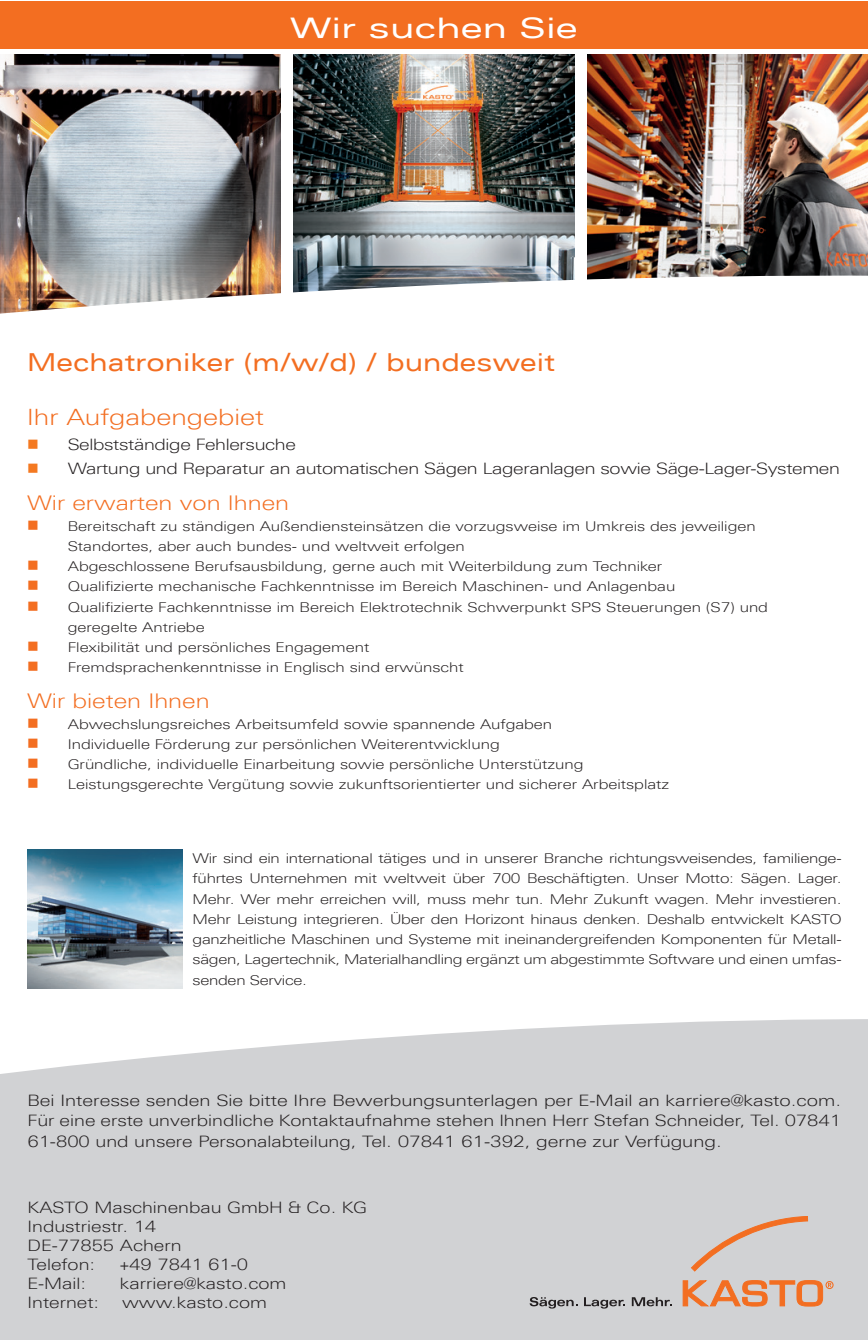
<style>
.page{position:relative;width:868px;height:1340px;background:#fff}
.page>*{position:absolute;margin:0;border:0;box-sizing:border-box;transform-origin:0 0}
.t1{font:expanded 28.35px "Univers";color:#fff;scale:1.16 1}
.t2{font:expanded 24.75px "Univers";color:#f36e21}
.t3{font:300 22.5px "Linotype Univers 340 Ex";color:#f36e21}
.t4{font:300 20.25px "Linotype Univers 340 Ex";color:#f36e21}
.t5{font:300 15.75px/18.9px "Linotype Univers 340 Ex";color:#231f20}
.t6{font:300 15.75px "Linotype Univers 340 Ex";letter-spacing:-.02em;color:#231f20}
.t7{font:300 13.5px/20.2px "Linotype Univers 340 Ex";color:#231f20}
.s1{color:#f47921}
.s2{color:#f36e21}
</style>
<div class="page">
<div style="left:0;top:1019px;width:867px;height:320px;background:#d1d2d4"></div>
<img style="left:0;top:55px;width:281px;height:217px">
<svg style="left:690px;top:1216px;width:118px;height:55px;background:#d4c6c0"></svg>
<svg style="left:682px;top:1280px;width:151px;height:26px;background:#dfa686"></svg>
<svg style="left:529px;top:1296px;width:48px;height:12px"></svg>
<svg style="left:584px;top:1297px;width:41px;height:11px"></svg>
<svg style="left:631px;top:1297px;width:40px;height:9px"></svg>
<img style="left:293px;top:55px;width:281px;height:217px">
<img style="left:587px;top:55px;width:280px;height:217px">
<img style="left:0;top:272px;width:867px;height:42px">
<img style="left:28px;top:849px;width:154px;height:139px">
<div style="left:0;top:1px;width:867px;height:48px;background:#f36e21"></div>
<h1 class="t1" style="left:290px;top:11px;width:249px">Wir suchen Sie</h1>
<h2 class="t2" style="left:27px;top:347px;width:529px">Mechatroniker (m/w/d) / bundesweit</h2>
<h3 class="t3" style="left:27px;top:403px;width:238px">Ihr Aufgabengebiet</h3>
<p class="t6" style="left:27px;top:435px;width:270px"><span class="s1">■</span> Selbstständige Fehlersuche</p>
<p class="t6" style="left:27px;top:459px;width:814px"><span class="s1">■</span> Wartung und Reparatur an automatischen Sägen Lageranlagen sowie Säge-Lager-Systemen</p>
<h3 class="t4" style="left:27px;top:491px;width:263px">Wir erwarten von Ihnen</h3>
<p class="t7" style="left:68px;top:515px;width:689px;text-indent:-41px"><span class="s2">■</span> Bereitschaft zu ständigen Außendiensteinsätzen die vorzugsweise im Umkreis des jeweiligen<br>Standortes, aber auch bundes- und weltweit erfolgen</p>
<p class="t7" style="left:27px;top:556px;width:636px"><span class="s2">■</span> Abgeschlossene Berufsausbildung, gerne auch mit Weiterbildung zum Techniker</p>
<p class="t7" style="left:27px;top:576px;width:649px"><span class="s2">■</span> Qualifizierte mechanische Fachkenntnisse im Bereich Maschinen- und Anlagenbau</p>
<p class="t7" style="left:68px;top:596px;width:701px;text-indent:-41px"><span class="s2">■</span> Qualifizierte Fachkenntnisse im Bereich Elektrotechnik Schwerpunkt SPS Steuerungen (S7) und geregelte Antriebe</p>
<p class="t7" style="left:27px;top:637px;width:343px"><span class="s2">■</span> Flexibilität und persönliches Engagement</p>
<p class="t7" style="left:27px;top:657px;width:438px"><span class="s2">■</span> Fremdsprachenkenntnisse in Englisch sind erwünscht</p>
<h3 class="t4" style="left:27px;top:689px;width:184px">Wir bieten Ihnen</h3>
<p class="t7" style="left:27px;top:713px;width:526px"><span class="s2">■</span> Abwechslungsreiches Arbeitsumfeld sowie spannende Aufgaben</p>
<p class="t7" style="left:27px;top:734px;width:474px"><span class="s2">■</span> Individuelle Förderung zur persönlichen Weiterentwicklung</p>
<p class="t7" style="left:27px;top:754px;width:557px"><span class="s2">■</span> Gründliche, individuelle Einarbeitung sowie persönliche Unterstützung</p>
<p class="t7" style="left:27px;top:774px;width:643px"><span class="s2">■</span> Leistungsgerechte Vergütung sowie zukunftsorientierter und sicherer Arbeitsplatz</p>
<p class="t7" style="left:193px;top:848px;width:650px;text-align:justify">Wir sind ein international tätiges und in unserer Branche richtungsweisendes, familienge&shy;führtes Unternehmen mit weltweit über 700 Beschäftigten. Unser Motto: Sägen. Lager.<br>Mehr. Wer mehr erreichen will, muss mehr tun. Mehr Zukunft wagen. Mehr investieren.<br>Mehr Leistung integrieren. Über den Horizont hinaus denken. Deshalb entwickelt KASTO ganzheitliche Maschinen und Systeme mit ineinandergreifenden Komponenten für Metall&shy;sägen, Lagertechnik, Materialhandling ergänzt um abgestimmte Software und einen umfas&shy;senden Service.</p>
<p class="t5" style="left:27px;top:1090px;width:815px;line-height:20.2px;text-align:justify">Bei Interesse senden Sie bitte Ihre Bewerbungsunterlagen per E-Mail an karriere@kasto.com.<br>Für eine erste unverbindliche Kontaktaufnahme stehen Ihnen Herr Stefan Schneider, Tel. 07841<br>61-800 und unsere Personalabteilung, Tel. 07841 61-392, gerne zur Verfügung.</p>
<p class="t5" style="left:28px;top:1198px;width:341px">KASTO Maschinenbau GmbH &amp; Co. KG<br>Industriestr. 14<br>DE-77855 Achern<br>Telefon:</p>
<p class="t5" style="left:120px;top:1254px;width:130px">+49 7841 61-0</p>
<p class="t5" style="left:28px;top:1273px;width:60px">E-Mail:</p>
<p class="t5" style="left:120px;top:1273px;width:168px">karriere@kasto.com</p>
<p class="t5" style="left:28px;top:1292px;width:73px">Internet:</p>
<p class="t5" style="left:122px;top:1292px;width:146px">www.kasto.com</p>
</div>
